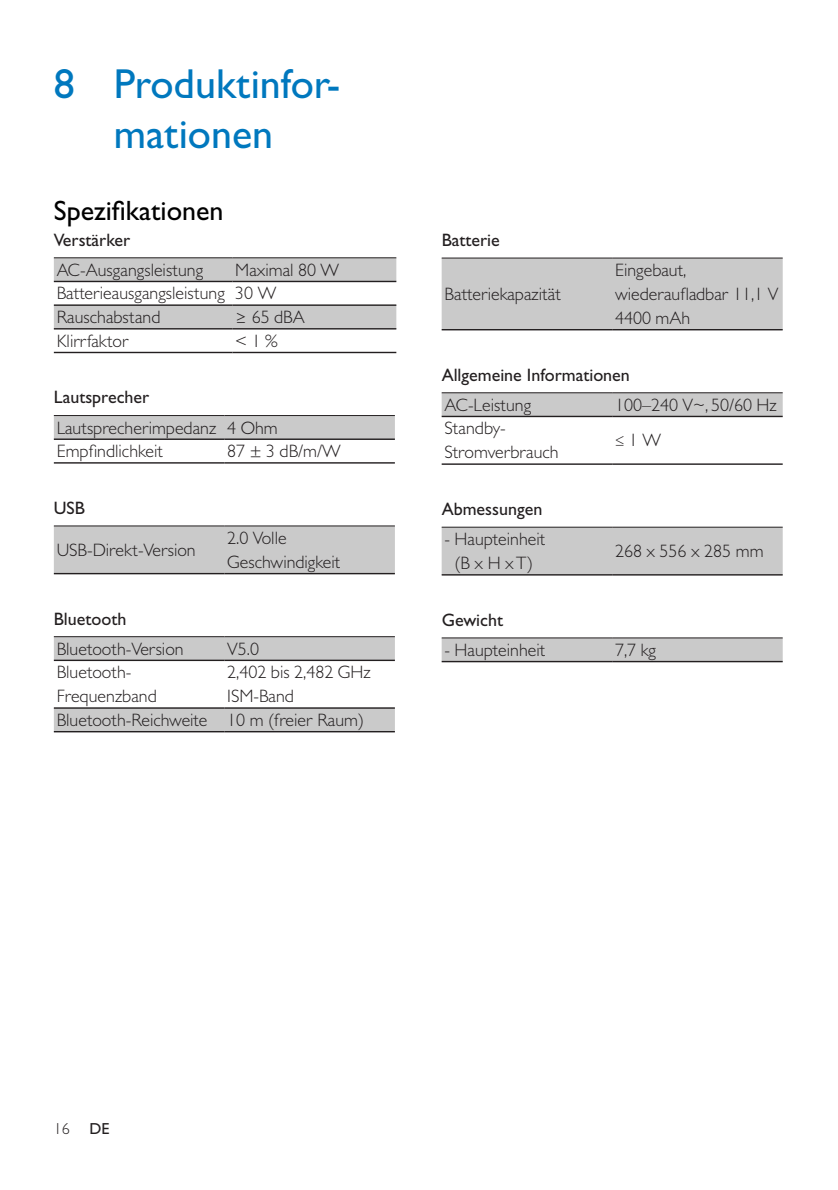
<style>
.page{position:relative;width:838px;height:1190px;background:#fff}
.page>*{position:absolute;margin:0;border:0;box-sizing:border-box;transform-origin:0 0}
.Heading_1{font:500 42px/50.4px "Gill Sans MT Pro";color:#0078be;text-align:center}
.Heading_2{font:28px "Gill Sans Std";color:#000}
.Text{font:300 18px/24px "Gill Sans MT Pro";color:#231f20}
.Text-2{font:18px "Gill Sans Std";color:#231f20}
.t1{font:300 16px "Gill Sans MT Pro";color:#231f20}
.s1{font-family:"Gill Sans Std"}
.s2{font-family:"Gill Sans Std";font-weight:400}
</style>
<div class="page">
<svg style="left:54px;top:258px;width:342px;height:23px;background:#c6c5c5"></svg>
<div style="left:54px;top:306px;width:342px;height:22px;background:#cacaca"></div>
<hr style="left:54px;top:281px;width:178px;height:1px;background:#231f20">
<hr style="left:232px;top:281px;width:164px;height:1px;background:#231f20">
<hr style="left:54px;top:304px;width:178px;height:2px;background:#231f20">
<hr style="left:232px;top:304px;width:164px;height:2px;background:#231f20">
<hr style="left:54px;top:328px;width:178px;height:1px;background:#231f20">
<hr style="left:232px;top:328px;width:164px;height:1px;background:#231f20">
<hr style="left:54px;top:352px;width:178px;height:1px;background:#231f20">
<hr style="left:232px;top:352px;width:164px;height:1px;background:#231f20">
<hr style="left:54px;top:257px;width:178px;height:1px;background:#231f20">
<hr style="left:232px;top:257px;width:164px;height:1px;background:#231f20">
<div style="left:54px;top:416px;width:341px;height:22px;background:#cacaca"></div>
<hr style="left:54px;top:438px;width:170px;height:2px;background:#231f20">
<hr style="left:224px;top:438px;width:171px;height:2px;background:#231f20">
<hr style="left:54px;top:462px;width:170px;height:2px;background:#231f20">
<hr style="left:224px;top:462px;width:171px;height:2px;background:#231f20">
<hr style="left:54px;top:415px;width:170px;height:1px;background:#231f20">
<hr style="left:224px;top:415px;width:171px;height:1px;background:#231f20">
<div style="left:54px;top:526px;width:341px;height:47px;background:#cacaca"></div>
<hr style="left:54px;top:573px;width:170px;height:1px;background:#231f20">
<hr style="left:224px;top:573px;width:171px;height:1px;background:#231f20">
<hr style="left:54px;top:525px;width:170px;height:1px;background:#231f20">
<hr style="left:224px;top:525px;width:171px;height:1px;background:#231f20">
<svg style="left:54px;top:637px;width:341px;height:23px;background:#c6c5c6"></svg>
<div style="left:54px;top:709px;width:341px;height:22px;background:#cacaca"></div>
<hr style="left:54px;top:660px;width:170px;height:1px;background:#231f20">
<hr style="left:224px;top:660px;width:171px;height:1px;background:#231f20">
<hr style="left:54px;top:707px;width:170px;height:2px;background:#231f20">
<hr style="left:224px;top:707px;width:171px;height:2px;background:#231f20">
<hr style="left:54px;top:731px;width:170px;height:1px;background:#231f20">
<hr style="left:224px;top:731px;width:171px;height:1px;background:#231f20">
<hr style="left:54px;top:636px;width:170px;height:1px;background:#231f20">
<hr style="left:224px;top:636px;width:171px;height:1px;background:#231f20">
<div style="left:442px;top:259px;width:341px;height:70px;background:#cacaca"></div>
<hr style="left:442px;top:329px;width:170px;height:1px;background:#231f20">
<hr style="left:612px;top:329px;width:171px;height:1px;background:#231f20">
<hr style="left:442px;top:258px;width:170px;height:1px;background:#231f20">
<hr style="left:612px;top:258px;width:171px;height:1px;background:#231f20">
<svg style="left:442px;top:393px;width:341px;height:23px;background:#c6c6c6"></svg>
<hr style="left:442px;top:416px;width:170px;height:1px;background:#231f20">
<hr style="left:612px;top:416px;width:171px;height:1px;background:#231f20">
<hr style="left:442px;top:463px;width:170px;height:2px;background:#231f20">
<hr style="left:612px;top:463px;width:171px;height:2px;background:#231f20">
<hr style="left:442px;top:392px;width:170px;height:1px;background:#231f20">
<hr style="left:612px;top:392px;width:171px;height:1px;background:#231f20">
<div style="left:442px;top:528px;width:341px;height:46px;background:#cacaca"></div>
<hr style="left:442px;top:574px;width:170px;height:2px;background:#231f20">
<hr style="left:612px;top:574px;width:171px;height:2px;background:#231f20">
<hr style="left:442px;top:527px;width:170px;height:1px;background:#231f20">
<hr style="left:612px;top:527px;width:171px;height:1px;background:#231f20">
<svg style="left:442px;top:638px;width:341px;height:23px;background:#c6c5c6"></svg>
<hr style="left:442px;top:661px;width:170px;height:1px;background:#231f20">
<hr style="left:612px;top:661px;width:171px;height:1px;background:#231f20">
<hr style="left:442px;top:637px;width:170px;height:1px;background:#231f20">
<hr style="left:612px;top:637px;width:171px;height:1px;background:#231f20">
<p class="Heading_1" style="left:54px;top:58px;width:285px">8 Produktinfor&shy;mationen</p>
<p class="Heading_2" style="left:54px;top:195px;width:171px">Spezifikationen</p>
<p class="Text-2" style="left:54px;top:229px;width:78px">Verstärker</p>
<p class="Text" style="left:57px;top:257px;width:148px">AC-Ausgangsleistung</p>
<p class="Text" style="left:235px;top:257px;width:105px">Maximal 80 W</p>
<p class="Text" style="left:57px;top:281px;width:170px">Batterieausgangsleistung</p>
<p class="Text" style="left:235px;top:281px;width:43px">30 W</p>
<p class="Text" style="left:57px;top:305px;width:105px">Rauschabstand</p>
<p class="Text" style="left:235px;top:305px;width:71px">≥ 65 dBA</p>
<p class="Text" style="left:57px;top:328px;width:74px">Klirrfaktor</p>
<p class="Text" style="left:235px;top:328px;width:44px">&lt; 1 %</p>
<p class="Text-2" style="left:54px;top:387px;width:97px">Lautsprecher</p>
<p class="Text" style="left:57px;top:415px;width:161px">Lautsprecherimpedanz</p>
<p class="Text" style="left:227px;top:415px;width:52px">4 Ohm</p>
<p class="Text" style="left:57px;top:439px;width:108px">Empfindlichkeit</p>
<p class="Text" style="left:227px;top:439px;width:115px">87 ± 3 dB/m/W</p>
<p class="Text-2" style="left:54px;top:497px;width:33px">USB</p>
<p class="Text" style="left:57px;top:538px;width:141px">USB-Direkt-Version</p>
<p class="Text" style="left:227px;top:526px;width:115px">2.0 Volle<br>Geschwindigkeit</p>
<p class="Text-2" style="left:54px;top:608px;width:74px">Bluetooth</p>
<p class="Text" style="left:57px;top:636px;width:128px">Bluetooth-Version</p>
<p class="Text" style="left:227px;top:636px;width:33px">V5.0</p>
<p class="Text" style="left:57px;top:660px;width:102px">Bluetooth-<br>Frequenzband</p>
<p class="Text" style="left:227px;top:660px;width:145px">2,402 bis 2,482 GHz<br>ISM-Band</p>
<p class="Text" style="left:57px;top:708px;width:152px">Bluetooth-Reichweite</p>
<p class="Text" style="left:227px;top:708px;width:138px">10 m (freier Raum)</p>
<p class="Text-2" style="left:442px;top:230px;width:60px">Batterie</p>
<p class="Text" style="left:444px;top:282px;width:118px">Batteriekapazität</p>
<p class="Text" style="left:615px;top:258px;width:165px">Eingebaut, wiederaufladbar 11,1 V<br>4400 mAh</p>
<p class="Text-2" style="left:442px;top:364px;width:190px">Allgemeine Informationen</p>
<p class="Text" style="left:444px;top:392px;width:88px">AC-Leistung</p>
<p class="Text" style="left:615px;top:392px;width:163px">100–240 V~, 50/60 Hz</p>
<p class="Text" style="left:444px;top:416px;width:116px">Standby-<br>Stromverbrauch</p>
<p class="Text" style="left:615px;top:428px;width:47px"><span class="s1">≤</span> 1 W</p>
<p class="Text-2" style="left:442px;top:499px;width:102px">Abmessungen</p>
<p class="Text" style="left:444px;top:527px;width:102px;text-align:center">- Haupteinheit (B x H x T)</p>
<p class="Text" style="left:615px;top:539px;width:150px">268 x 556 x 285 mm</p>
<p class="Text-2" style="left:442px;top:609px;width:63px">Gewicht</p>
<p class="Text" style="left:444px;top:637px;width:102px">- Haupteinheit</p>
<p class="Text" style="left:615px;top:637px;width:43px">7,7 kg</p>
<p class="t1" style="left:54px;top:1119px;width:57px">16 <span class="s2">DE</span></p>
</div>
